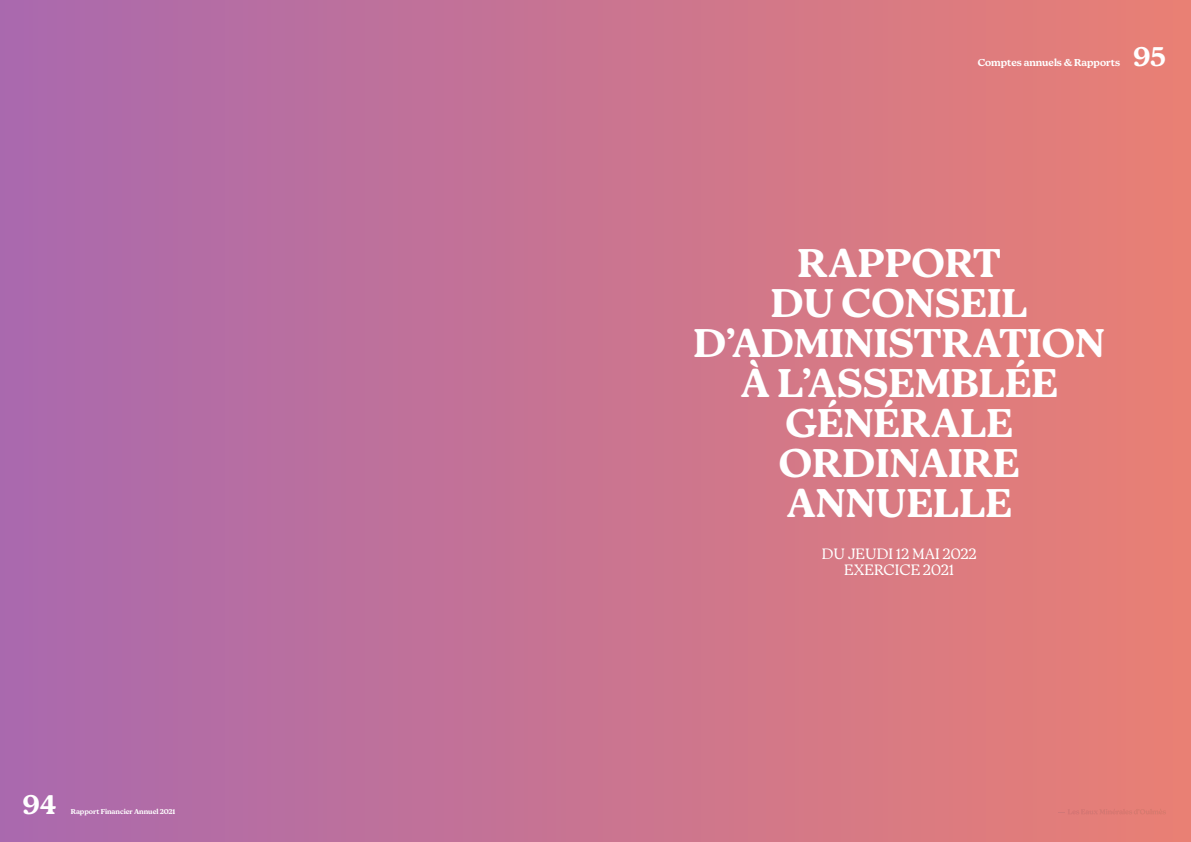
<style>
.page{position:relative;width:1191px;height:842px;background:#fff}
.page>*{position:absolute;margin:0;border:0;box-sizing:border-box;transform-origin:0 0}
.t1{font:500 40px/40px "Means Web";color:#fff;text-align:center}
.t2{font:500 27px "Means Web";color:#fff}
.t3{font:300 15px/16px "Means Web";color:#fff;text-align:center}
.t4{font:500 10px "Means Web";color:#fff}
.t5{font:500 7px "Means Web";color:#fff}
</style>
<div class="page">
<div style="left:0;top:0;width:1191px;height:842px;background:linear-gradient(to right,#a969af,#e98074)"></div>
<p class="t2" style="left:23px;top:787px;width:35px">94</p>
<p class="t5" style="left:71px;top:807px;width:106px">Rapport Financier Annuel 2021</p>
<p class="t4" style="left:977px;top:56px;width:144px">Comptes annuels &amp; Rapports</p>
<p class="t2" style="left:1133px;top:39px;width:34px">95</p>
<p class="t1" style="left:693px;top:243px;width:413px">RAPPORT<br>DU CONSEIL<br>D’ADMINISTRATION<br>À L’ASSEMBLÉE<br>GÉNÉRALE<br>ORDINAIRE<br>ANNUELLE</p>
<p class="t3" style="left:821px;top:545px;width:156px">DU JEUDI 12 MAI 2022<br>EXERCICE 2021</p>
</div>
